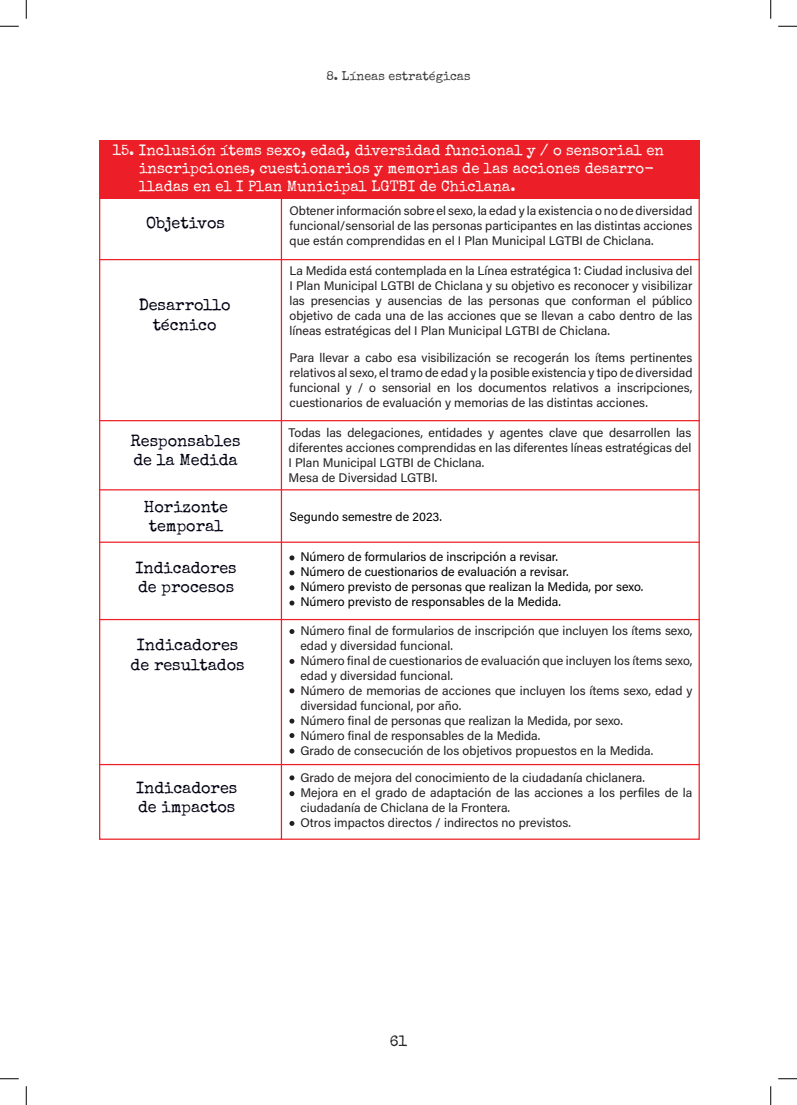
<style>
.page{position:relative;width:797px;height:1105px;background:#fff}
.page>*{position:absolute;margin:0;border:0;box-sizing:border-box;transform-origin:0 0}
.t1{font:16.25px/19.5px "Special Elite";color:#000112;text-align:center}
.t2{font:15px "Special Elite";color:#fff}
.t3{font:15px "Special Elite";color:#231f20}
.t4{font:12.5px/15px "Acumin Variable Concept";color:#231f20;text-align:justify}
.t5{font:12.5px "Acumin Variable Concept";color:#000001}
.t6{font:12.5px "Special Elite";color:#3b3b3b}
</style>
<div class="page">
<div style="left:99px;top:140px;width:600px;height:58px;background:#ec1e27"></div>
<hr style="left:99px;top:259px;width:600px;height:1px;background:#ec2128">
<hr style="left:99px;top:420px;width:600px;height:1px;background:#ec2128">
<hr style="left:99px;top:489px;width:600px;height:1px;background:#ec2128">
<hr style="left:99px;top:542px;width:600px;height:1px;background:#ec2128">
<hr style="left:99px;top:619px;width:600px;height:1px;background:#ec2128">
<hr style="left:99px;top:764px;width:600px;height:1px;background:#ec2128">
<svg style="left:280px;top:176px;width:420px;height:664px"></svg>
<svg style="left:289px;top:629px;width:5px;height:5px"></svg>
<svg style="left:289px;top:555px;width:5px;height:5px"></svg>
<svg style="left:289px;top:688px;width:5px;height:5px"></svg>
<svg style="left:289px;top:601px;width:5px;height:4px"></svg>
<svg style="left:289px;top:659px;width:5px;height:5px"></svg>
<svg style="left:289px;top:719px;width:5px;height:5px"></svg>
<svg style="left:289px;top:749px;width:5px;height:4px"></svg>
<svg style="left:289px;top:733px;width:5px;height:5px"></svg>
<svg style="left:289px;top:585px;width:5px;height:5px"></svg>
<svg style="left:289px;top:570px;width:5px;height:5px"></svg>
<svg style="left:289px;top:775px;width:5px;height:5px"></svg>
<svg style="left:289px;top:821px;width:5px;height:5px"></svg>
<svg style="left:289px;top:791px;width:5px;height:5px"></svg>
<svg style="left:0;top:25px;width:19px;height:2px"></svg>
<svg style="left:778px;top:25px;width:19px;height:2px"></svg>
<svg style="left:0;top:1078px;width:19px;height:1px"></svg>
<svg style="left:778px;top:1078px;width:19px;height:1px"></svg>
<svg style="left:25px;top:0;width:2px;height:19px"></svg>
<svg style="left:25px;top:1086px;width:2px;height:19px"></svg>
<svg style="left:770px;top:0;width:1px;height:19px"></svg>
<svg style="left:770px;top:1086px;width:1px;height:19px"></svg>
<p class="t6" style="left:326px;top:68px;width:146px">8. Líneas estratégicas</p>
<p class="t2" style="left:113px;top:141px;width:553px">15. Inclusión ítems sexo, edad, diversidad funcional y / o sensorial en</p>
<p class="t2" style="left:139px;top:159px;width:516px">inscripciones, cuestionarios y memorias de las acciones desarro-</p>
<p class="t2" style="left:139px;top:177px;width:378px">lladas en el I Plan Municipal LGTBI de Chiclana.</p>
<p class="t1" style="left:146px;top:213px;width:80px">Objetivos</p>
<p class="t1" style="left:139px;top:295px;width:93px">Desarrollo técnico</p>
<p class="t1" style="left:131px;top:431px;width:111px">Responsables</p>
<p class="t1" style="left:133px;top:450px;width:106px">de la Medida</p>
<p class="t1" style="left:144px;top:497px;width:86px">Horizonte temporal</p>
<p class="t1" style="left:136px;top:558px;width:103px;text-align:left">Indicadores de procesos</p>
<p class="t1" style="left:131px;top:635px;width:115px">Indicadores de resultados</p>
<p class="t1" style="left:136px;top:778px;width:103px;text-align:left">Indicadores de impactos</p>
<p class="t4" style="left:289px;top:203px;width:404px">Obtener información sobre el sexo, la edad y la existencia o no de diversidad funcional/sensorial de las personas participantes en las distintas acciones que están comprendidas en el I Plan Municipal LGTBI de Chiclana.</p>
<p class="t4" style="left:289px;top:263px;width:404px">La Medida está contemplada en la Línea estratégica 1: Ciudad inclusiva del I Plan Municipal LGTBI de Chiclana y su objetivo es reconocer y visibilizar las presencias y ausencias de las personas que conforman el público objetivo de cada una de las acciones que se llevan a cabo dentro de las líneas estratégicas del I Plan Municipal LGTBI de Chiclana.</p>
<p class="t4" style="left:289px;top:350px;width:404px">Para llevar a cabo esa visibilización se recogerán los ítems pertinentes relativos al sexo, el tramo de edad y la posible existencia y tipo de diversidad funcional y / o sensorial en los documentos relativos a inscripciones, cuestionarios de evaluación y memorias de las distintas acciones.</p>
<p class="t4" style="left:289px;top:424px;width:404px">Todas las delegaciones, entidades y agentes clave que desarrollen las diferentes acciones comprendidas en las diferentes líneas estratégicas del I Plan Municipal LGTBI de Chiclana.</p>
<p class="t4" style="left:289px;top:469px;width:150px">Mesa de Diversidad LGTBI.</p>
<p class="t5" style="left:289px;top:508px;width:154px">Segundo semestre de 2023.</p>
<p class="t5" style="left:300px;top:548px;width:259px">Número de formularios de inscripción a revisar.</p>
<p class="t5" style="left:300px;top:563px;width:270px">Número de cuestionarios de evaluación a revisar.</p>
<p class="t5" style="left:300px;top:578px;width:344px">Número previsto de personas que realizan la Medida, por sexo.</p>
<p class="t5" style="left:300px;top:593px;width:262px">Número previsto de responsables de la Medida.</p>
<p class="t4" style="left:300px;top:623px;width:393px">Número final de formularios de inscripción que incluyen los ítems sexo, edad y diversidad funcional.</p>
<p class="t4" style="left:300px;top:653px;width:393px">Número final de cuestionarios de evaluación que incluyen los ítems sexo, edad y diversidad funcional.</p>
<p class="t4" style="left:300px;top:683px;width:393px">Número de memorias de acciones que incluyen los ítems sexo, edad y diversidad funcional, por año.</p>
<p class="t4" style="left:300px;top:713px;width:324px">Número final de personas que realizan la Medida, por sexo.</p>
<p class="t4" style="left:300px;top:728px;width:242px">Número final de responsables de la Medida.</p>
<p class="t4" style="left:300px;top:743px;width:354px">Grado de consecución de los objetivos propuestos en la Medida.</p>
<p class="t4" style="left:300px;top:770px;width:346px">Grado de mejora del conocimiento de la ciudadanía chiclanera.</p>
<p class="t4" style="left:300px;top:785px;width:393px">Mejora en el grado de adaptación de las acciones a los perfiles de la ciudadanía de Chiclana de la Frontera.</p>
<p class="t4" style="left:300px;top:815px;width:272px">Otros impactos directos / indirectos no previstos.</p>
<p class="t3" style="left:390px;top:1032px;width:19px">61</p>
</div>
